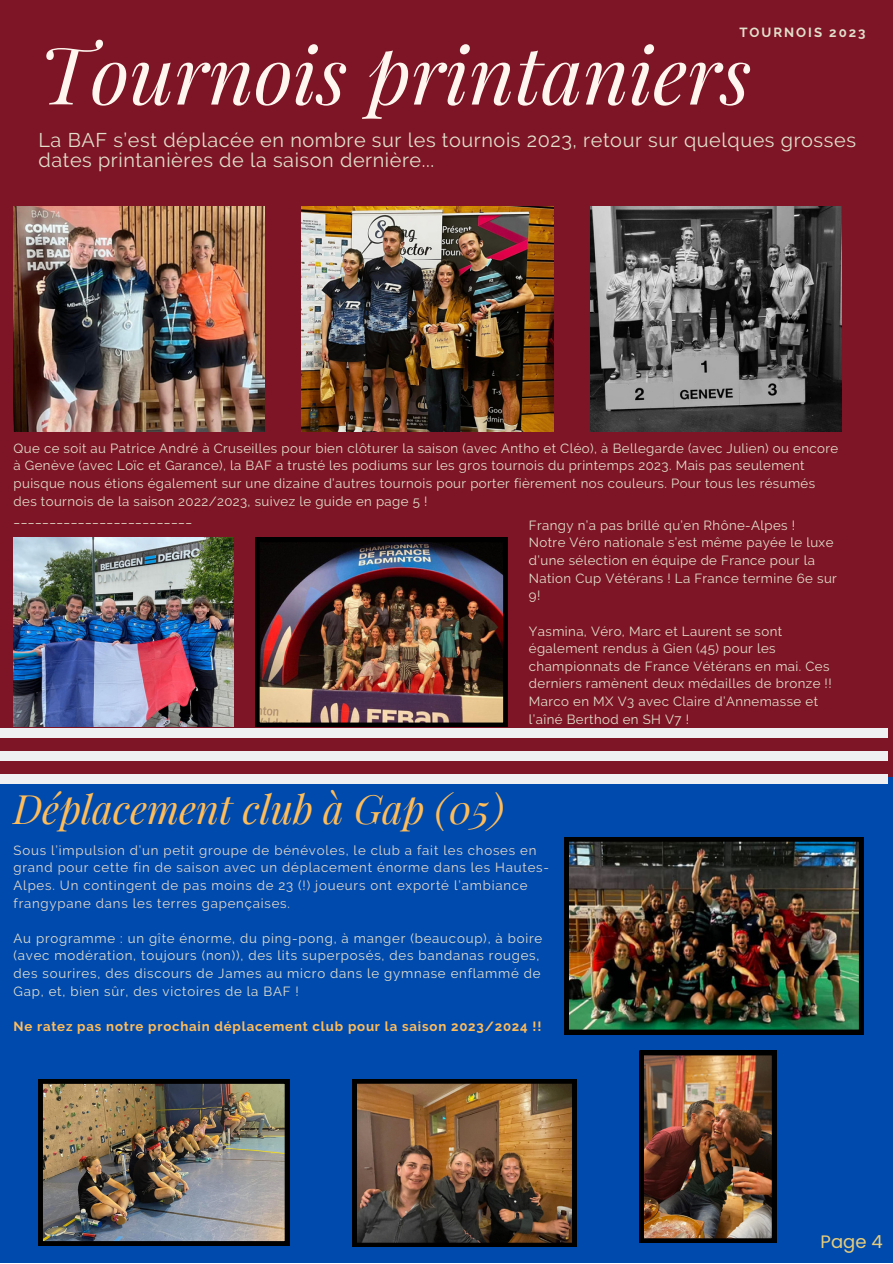
<style>
.page{position:relative;width:893px;height:1264px;background:#fff}
.page>*{position:absolute;margin:0;border:0;box-sizing:border-box;transform-origin:0 0}
.t1{font:italic 79.35px "Playfair Display";color:#fff6ef}
.t2{font:italic 39.6px "Playfair Display";color:#ffbd59}
.t3{font:19.8px/20.2px "Raleway";letter-spacing:.03em;color:#e2dfcc}
.t4{font:18px "Poppins";color:#e8cd7a}
.t5{font:13.2px/17.7px "Raleway";letter-spacing:.03em;color:#e2dfcc}
.t6{font:13.2px/17.7px "Raleway";letter-spacing:.06em;color:#e4d8c8}
.t7{font:13.2px/17.7px "Raleway";letter-spacing:.06em;color:#e2dfcc}
.t8{font:700 13.2px "Raleway";letter-spacing:.06em;color:#ffbd59}
.t9{font:700 13.2px "Raleway";letter-spacing:.15em;color:#e2dfcc}
</style>
<div class="page">
<div style="left:0;top:0;width:892px;height:1262px;background:#7d1526"></div>
<div style="left:0;top:777px;width:892px;height:485px;background:#004aad"></div>
<div style="left:0;top:728px;width:887px;height:9px;background:#eff0f2"></div>
<div style="left:0;top:751px;width:887px;height:9px;background:#eff0f2"></div>
<div style="left:0;top:774px;width:887px;height:9px;background:#eff0f2"></div>
<img style="left:301px;top:207px;width:252px;height:225px">
<img style="left:14px;top:207px;width:250px;height:225px">
<img style="left:590px;top:207px;width:251px;height:225px">
<img style="left:14px;top:537px;width:220px;height:189px">
<img style="left:255px;top:537px;width:252px;height:189px">
<img style="left:38px;top:1079px;width:251px;height:166px">
<img style="left:352px;top:1079px;width:224px;height:167px">
<img style="left:639px;top:1050px;width:137px;height:192px">
<img style="left:564px;top:837px;width:299px;height:197px">
<p class="t9" style="left:739px;top:25px;width:128px">TOURNOIS 2023</p>
<p class="t1" style="left:38px;top:19px;width:714px">Tournois printaniers</p>
<p class="t3" style="left:38px;top:130px;width:819px">La BAF s’est déplacée en nombre sur les tournois 2023, retour sur quelques grosses dates printanières de la saison dernière...</p>
<p class="t5" style="left:14px;top:439px;width:826px">Que ce soit au Patrice André à Cruseilles pour bien clôturer la saison (avec Antho et Cléo), à Bellegarde (avec Julien) ou encore à Genève (avec Loïc et Garance), la BAF a trusté les podiums sur les gros tournois du printemps 2023. Mais pas seulement puisque nous étions également sur une dizaine d’autres tournois pour porter fièrement nos couleurs. Pour tous les résumés des tournois de la saison 2022/2023, suivez le guide en page 5 !</p>
<p class="t5" style="left:14px;top:509px;width:180px">_________________________</p>
<p class="t5" style="left:529px;top:516px;width:268px">Frangy n’a pas brillé qu’en Rhône-Alpes !</p>
<p class="t5" style="left:529px;top:534px;width:309px">Notre Véro nationale s’est même payée le luxe d’une sélection en équipe de France pour la Nation Cup Vétérans ! La France termine 6e sur 9!</p>
<p class="t5" style="left:529px;top:622px;width:304px">Yasmina, Véro, Marc et Laurent se sont également rendus à Gien (45) pour les championnats de France Vétérans en mai. Ces derniers ramènent deux médailles de bronze !!</p>
<p class="t5" style="left:529px;top:692px;width:291px">Marco en MX V3 avec Claire d’Annemasse et l’aîné Berthod en SH V7 !</p>
<p class="t2" style="left:14px;top:780px;width:492px">Déplacement club à Gap (05)</p>
<p class="t6" style="left:14px;top:841px;width:537px">Sous l’impulsion d’un petit groupe de bénévoles, le club a fait les choses en grand pour cette fin de saison avec un déplacement énorme dans les Hautes-Alpes. Un contingent de pas moins de 23 (!) joueurs ont exporté l’ambiance frangypane dans les terres gapençaises.</p>
<p class="t7" style="left:14px;top:929px;width:530px">Au programme : un gîte énorme, du ping-pong, à manger (beaucoup), à boire (avec modération, toujours (non)), des lits superposés, des bandanas rouges, des sourires, des discours de James au micro dans le gymnase enflammé de Gap, et, bien sûr, des victoires de la BAF !</p>
<p class="t8" style="left:14px;top:1018px;width:529px">Ne ratez pas notre prochain déplacement club pour la saison 2023/2024 !!</p>
<p class="t4" style="left:820px;top:1229px;width:63px">Page 4</p>
</div>
